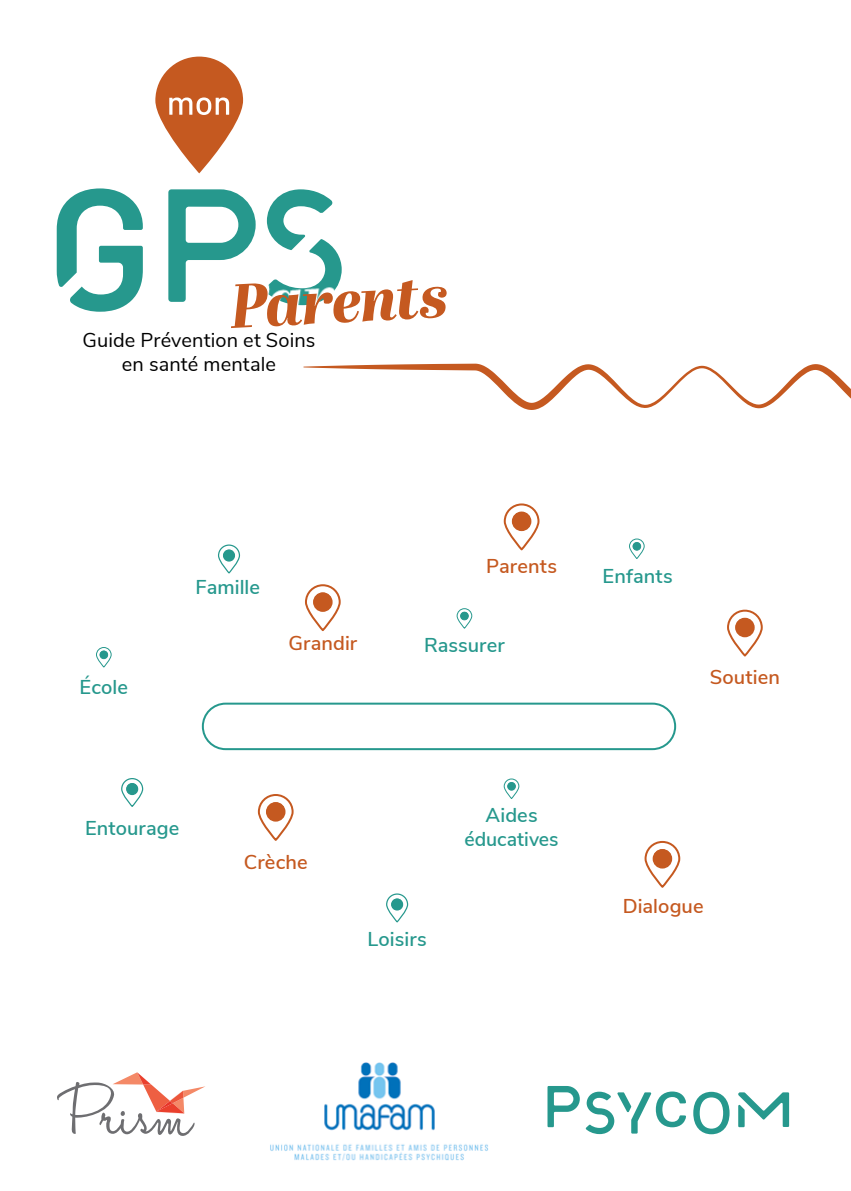
<style>
.page{position:relative;width:851px;height:1191px;background:#fff}
.page>*{position:absolute;margin:0;border:0;box-sizing:border-box;transform-origin:0 0}
.t1{font:italic 800 62px "Abril Display";color:#c55920}
.t2{font:600 20px/24px "Nunito Sans";letter-spacing:.005em;color:#26988d;text-align:center}
.t3{font:20px/24px "Nunito Sans";letter-spacing:.005em;color:#000;text-align:center}
.t4{font:600 20px "Nunito Sans";letter-spacing:.005em;color:#c55920}
</style>
<div class="page">
<svg style="left:57px;top:1072px;width:148px;height:64px"></svg>
<svg style="left:155px;top:57px;width:88px;height:116px;fill:#c55920"></svg>
<svg style="left:169px;top:97px;width:60px;height:18px"></svg>
<img style="left:270px;top:1062px;width:219px;height:99px">
<svg style="left:303px;top:363px;width:547px;height:47px"></svg>
<svg style="left:168px;top:189px;width:87px;height:113px"></svg>
<svg style="left:266px;top:189px;width:75px;height:85px"></svg>
<svg style="left:57px;top:188px;width:86px;height:124px"></svg>
<svg style="left:693px;top:1091px;width:36px;height:43px"></svg>
<svg style="left:547px;top:1086px;width:32px;height:41px"></svg>
<svg style="left:585px;top:1091px;width:101px;height:43px"></svg>
<svg style="left:738px;top:1092px;width:51px;height:35px"></svg>
<div style="left:233px;top:274px;width:217px;height:50px;background:#fff"></div>
<div style="left:202px;top:702px;width:474px;height:48px;border:2px solid #26988d;border-radius:23px"></div>
<svg style="left:305px;top:584px;width:36px;height:48px"></svg>
<div style="left:313px;top:592px;width:19px;height:19px;background:#c55920;border-radius:50%"></div>
<svg style="left:121px;top:778px;width:23px;height:29px"></svg>
<div style="left:126px;top:783px;width:12px;height:11px;background:#26988d;border-radius:50%"></div>
<svg style="left:456px;top:608px;width:16px;height:21px"></svg>
<div style="left:460px;top:612px;width:8px;height:8px;background:#26988d;border-radius:50%"></div>
<svg style="left:503px;top:778px;width:16px;height:21px"></svg>
<div style="left:507px;top:782px;width:8px;height:8px;background:#26988d;border-radius:50%"></div>
<svg style="left:629px;top:538px;width:16px;height:21px"></svg>
<div style="left:632px;top:542px;width:8px;height:8px;background:#26988d;border-radius:50%"></div>
<svg style="left:218px;top:544px;width:23px;height:30px"></svg>
<div style="left:223px;top:550px;width:12px;height:11px;background:#26988d;border-radius:50%"></div>
<svg style="left:257px;top:794px;width:37px;height:47px"></svg>
<div style="left:266px;top:802px;width:19px;height:18px;background:#c55920;border-radius:50%"></div>
<svg style="left:644px;top:840px;width:37px;height:48px"></svg>
<div style="left:653px;top:849px;width:18px;height:18px;background:#c55920;border-radius:50%"></div>
<svg style="left:386px;top:893px;width:23px;height:30px"></svg>
<div style="left:391px;top:898px;width:12px;height:12px;background:#26988d;border-radius:50%"></div>
<svg style="left:96px;top:647px;width:16px;height:21px"></svg>
<div style="left:100px;top:650px;width:8px;height:8px;background:#26988d;border-radius:50%"></div>
<svg style="left:727px;top:609px;width:36px;height:48px"></svg>
<div style="left:735px;top:618px;width:19px;height:18px;background:#c55920;border-radius:50%"></div>
<svg style="left:503px;top:503px;width:37px;height:48px"></svg>
<div style="left:512px;top:512px;width:18px;height:18px;background:#c55920;border-radius:50%"></div>
<h1 class="t1" style="left:228px;top:262px;width:219px;rotate:-3deg">Parents</h1>
<p class="t3" style="left:82px;top:327px;width:234px">Guide Prévention et Soins en santé mentale</p>
<p class="t2" style="left:80px;top:673px;width:50px">École</p>
<p class="t2" style="left:196px;top:573px;width:66px">Famille</p>
<p class="t4" style="left:288px;top:628px;width:70px">Grandir</p>
<p class="t4" style="left:486px;top:552px;width:72px">Parents</p>
<p class="t2" style="left:424px;top:631px;width:82px">Rassurer</p>
<p class="t2" style="left:85px;top:815px;width:96px">Entourage</p>
<p class="t4" style="left:244px;top:848px;width:65px">Crèche</p>
<p class="t2" style="left:367px;top:925px;width:61px">Loisirs</p>
<p class="t2" style="left:464px;top:802px;width:96px">Aides éducatives</p>
<p class="t2" style="left:602px;top:562px;width:72px">Enfants</p>
<p class="t4" style="left:709px;top:663px;width:72px">Soutien</p>
<p class="t4" style="left:622px;top:891px;width:83px">Dialogue</p>
</div>
